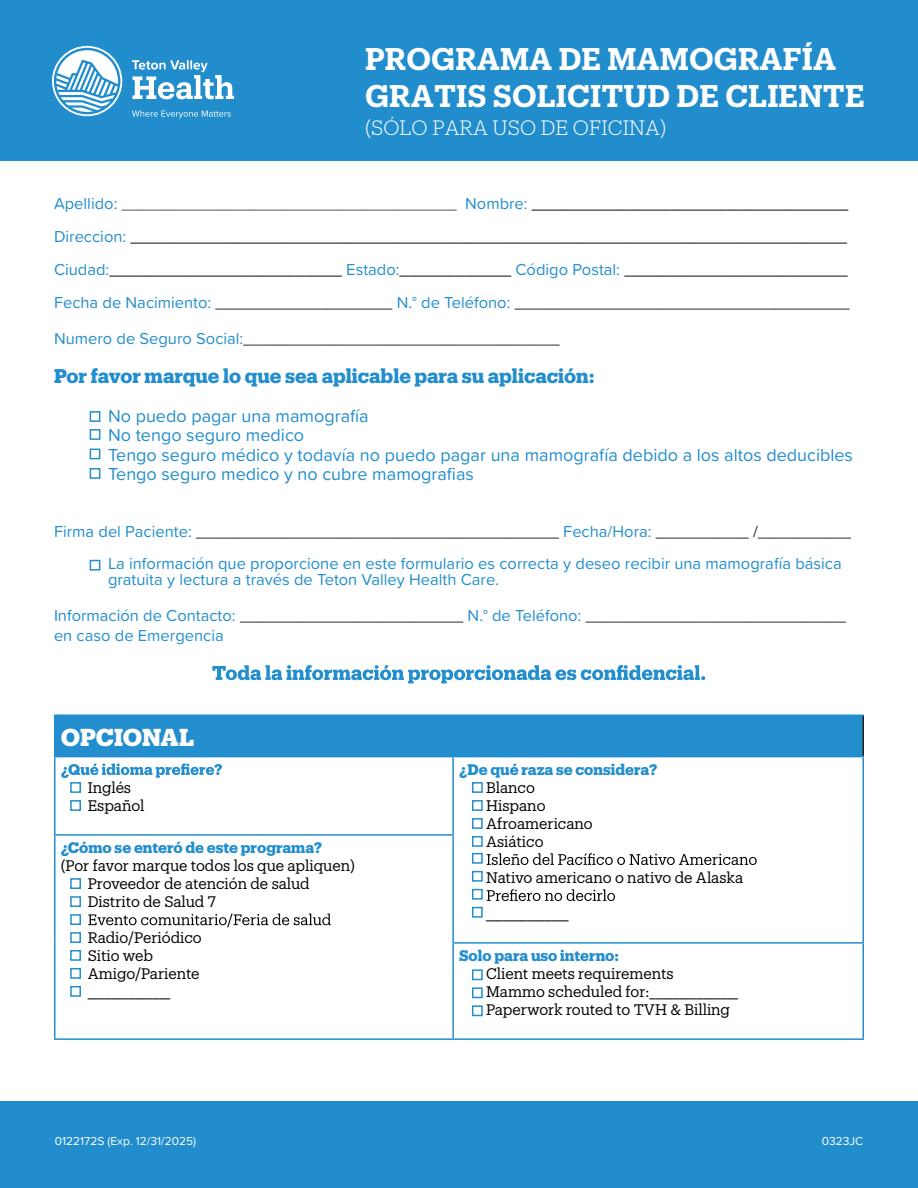
<style>
.page{position:relative;width:918px;height:1188px;background:#fff}
.page>*{position:absolute;margin:0;border:0;box-sizing:border-box;transform-origin:0 0}
.t1{font:600 30.6px/36.8px "Produkt";letter-spacing:.005em;color:#fff}
.t2{font:700 24px "Produkt";letter-spacing:-.01em;color:#fff}
.t3{font:300 20.4px "Produkt";letter-spacing:.005em;color:#fff}
.t4{font:700 19.5px "Produkt";color:#238ecd}
.t5{font:18px/19.5px "Proxima Soft";color:#238ecd}
.t6{font:16.5px/33px "Proxima Soft";color:#000}
.t7{font:16.5px/32.1px "Proxima Soft";color:#238ecd}
.t8{font:16.5px "Proxima Soft";color:#231f20}
.t9{font:15px/18px "Produkt";color:#040503}
.t10{font:700 15px "Produkt";color:#238ecd}
.t11{font:12px "Proxima Soft";color:#fff}
.s1{color:#238ecd}
.s2{color:#4a4c4c}
.s3{color:#231f20}
</style>
<div class="page">
<div style="left:0;top:0;width:918px;height:160px;background:#228dcd"></div>
<div style="left:0;top:1102px;width:918px;height:86px;background:#228dcd"></div>
<div style="left:55px;top:715px;width:808px;height:42px;background:#238ecd"></div>
<hr style="left:862px;top:716px;width:2px;height:40px;background:#231f20">
<hr style="left:54px;top:715px;width:399px;height:1px;background:#238ecd">
<hr style="left:54px;top:716px;width:2px;height:40px;background:#238ecd">
<hr style="left:453px;top:715px;width:411px;height:1px;background:#238ecd">
<hr style="left:54px;top:756px;width:399px;height:1px;background:#238ecd">
<hr style="left:54px;top:757px;width:2px;height:77px;background:#238ecd">
<hr style="left:54px;top:834px;width:400px;height:2px;background:#238ecd">
<hr style="left:54px;top:836px;width:2px;height:107px;background:#238ecd">
<hr style="left:54px;top:943px;width:2px;height:95px;background:#238ecd">
<hr style="left:54px;top:1038px;width:399px;height:2px;background:#238ecd">
<hr style="left:453px;top:756px;width:411px;height:1px;background:#238ecd">
<hr style="left:452px;top:757px;width:2px;height:77px;background:#238ecd">
<hr style="left:862px;top:757px;width:2px;height:78px;background:#238ecd">
<hr style="left:452px;top:836px;width:2px;height:106px;background:#238ecd">
<hr style="left:862px;top:835px;width:2px;height:107px;background:#238ecd">
<hr style="left:452px;top:942px;width:412px;height:2px;background:#238ecd">
<hr style="left:452px;top:944px;width:2px;height:94px;background:#238ecd">
<hr style="left:862px;top:944px;width:2px;height:94px;background:#238ecd">
<hr style="left:453px;top:1038px;width:411px;height:2px;background:#238ecd">
<svg style="left:61px;top:763px;width:161px;height:15px"></svg>
<svg style="left:487px;top:853px;width:270px;height:12px"></svg>
<svg style="left:487px;top:889px;width:128px;height:12px"></svg>
<svg style="left:88px;top:914px;width:243px;height:13px"></svg>
<svg style="left:212px;top:665px;width:493px;height:18px"></svg>
<div style="left:90px;top:411px;width:10px;height:11px;border:2px solid #238ecd"></div>
<div style="left:90px;top:429px;width:10px;height:11px;border:2px solid #238ecd"></div>
<div style="left:90px;top:449px;width:10px;height:10px;border:2px solid #238ecd"></div>
<div style="left:90px;top:468px;width:10px;height:11px;border:2px solid #238ecd"></div>
<div style="left:90px;top:560px;width:10px;height:11px;border:2px solid #238ecd"></div>
<div style="left:70px;top:782px;width:11px;height:11px;border:2px solid #238ecd"></div>
<div style="left:70px;top:800px;width:11px;height:11px;border:2px solid #238ecd"></div>
<div style="left:70px;top:878px;width:11px;height:11px;border:2px solid #238ecd"></div>
<div style="left:70px;top:896px;width:11px;height:11px;border:2px solid #238ecd"></div>
<div style="left:70px;top:914px;width:11px;height:11px;border:2px solid #238ecd"></div>
<div style="left:70px;top:932px;width:11px;height:11px;border:2px solid #238ecd"></div>
<div style="left:472px;top:782px;width:11px;height:11px;border:2px solid #238ecd"></div>
<div style="left:472px;top:800px;width:11px;height:11px;border:2px solid #238ecd"></div>
<div style="left:472px;top:818px;width:11px;height:11px;border:2px solid #238ecd"></div>
<div style="left:472px;top:836px;width:11px;height:11px;border:2px solid #238ecd"></div>
<div style="left:472px;top:853px;width:11px;height:11px;border:2px solid #238ecd"></div>
<div style="left:472px;top:871px;width:11px;height:11px;border:2px solid #238ecd"></div>
<div style="left:472px;top:889px;width:11px;height:11px;border:2px solid #238ecd"></div>
<div style="left:472px;top:907px;width:11px;height:11px;border:2px solid #238ecd"></div>
<div style="left:70px;top:950px;width:11px;height:11px;border:2px solid #238ecd"></div>
<div style="left:70px;top:968px;width:11px;height:11px;border:2px solid #238ecd"></div>
<div style="left:70px;top:986px;width:11px;height:11px;border:2px solid #238ecd"></div>
<div style="left:472px;top:969px;width:11px;height:11px;border:2px solid #238ecd"></div>
<div style="left:472px;top:987px;width:11px;height:11px;border:2px solid #238ecd"></div>
<div style="left:472px;top:1005px;width:11px;height:11px;border:2px solid #238ecd"></div>
<svg style="left:52px;top:46px;width:70px;height:70px"></svg>
<svg style="left:132px;top:60px;width:102px;height:39px"></svg>
<svg style="left:132px;top:110px;width:99px;height:8px"></svg>
<h1 class="t1" style="left:365px;top:39px;width:501px">PROGRAMA DE MAMOGRAFÍA<br>GRATIS SOLICITUD DE CLIENTE</h1>
<p class="t3" style="left:365px;top:114px;width:303px">(SÓLO PARA USO DE OFICINA)</p>
<p class="t6" style="left:54px;top:186px;width:797px"><span class="s1">Apellido:</span> <span class="s2">____________________________________</span> <span class="s1">Nombre:</span> __________________________________ <span class="s1">Direccion:</span> _____________________________________________________________________________ <span class="s1">Ciudad:</span>_________________________ <span class="s1">Estado:</span>____________ <span class="s1">Código Postal:</span> ________________________ <span class="s1">Fecha de Nacimiento:</span> <span class="s3">___________________</span> <span class="s1">N.° de Teléfono:</span> <span class="s3">____________________________________</span></p>
<p class="t8" style="left:54px;top:326px;width:507px"><span class="s1">Numero de Seguro Social:</span>__________________________________</p>
<p class="t4" style="left:54px;top:362px;width:542px">Por favor marque lo que sea aplicable para su aplicación:</p>
<p class="t5" style="left:108px;top:405px;width:747px">No puedo pagar una mamografía<br>No tengo seguro medico<br>Tengo seguro médico y todavía no puedo pagar una mamografía debido a los altos deducibles Tengo seguro medico y no cubre mamografias</p>
<p class="t7" style="left:108px;top:514px;width:745px;text-indent:-54px">Firma del Paciente: <span class="s3">_______________________________________</span> Fecha/Hora: <span class="s3">__________ /__________<br></span>La información que proporcione en este formulario es correcta y deseo recibir una mamografía básica</p>
<p class="t7" style="left:54px;top:561px;width:794px;line-height:36px;text-indent:54px">gratuita y lectura a través de Teton Valley Health Care.<br>Información de Contacto: <span class="s3">________________________</span> N.° de Teléfono: <span class="s3">____________________________</span></p>
<p class="t7" style="left:54px;top:619px;width:171px">en caso de Emergencia</p>
<h2 class="t2" style="left:61px;top:720px;width:135px">OPCIONAL</h2>
<p class="t9" style="left:88px;top:778px;width:58px">Inglés<br>Español</p>
<p class="t10" style="left:61px;top:837px;width:263px">¿Cómo se enteró de este programa?</p>
<p class="t9" style="left:88px;top:856px;width:269px;text-indent:-27px">(Por favor marque todos los que apliquen)<br>Proveedor de atención de salud<br>Distrito de Salud 7</p>
<p class="t9" style="left:88px;top:928px;width:116px">Radio/Periódico<br>Sitio web<br>Amigo/Pariente ______________</p>
<p class="t10" style="left:459px;top:759px;width:200px">¿De qué raza se considera?</p>
<p class="t9" style="left:486px;top:778px;width:108px">Blanco<br>Hispano<br>Afroamericano<br>Asiático</p>
<p class="t9" style="left:486px;top:868px;width:259px">Nativo americano o nativo de Alaska</p>
<p class="t9" style="left:486px;top:904px;width:84px">______________</p>
<p class="t10" style="left:459px;top:945px;width:161px">Solo para uso interno:</p>
<p class="t9" style="left:486px;top:964px;width:254px">Client meets requirements<br>Mammo scheduled for:_______________<br>Paperwork routed to TVH &amp; Billing</p>
<p class="t11" style="left:55px;top:1132px;width:143px">0122172S (Exp. 12/31/2025)</p>
<p class="t11" style="left:822px;top:1132px;width:43px">0323JC</p>
</div>
